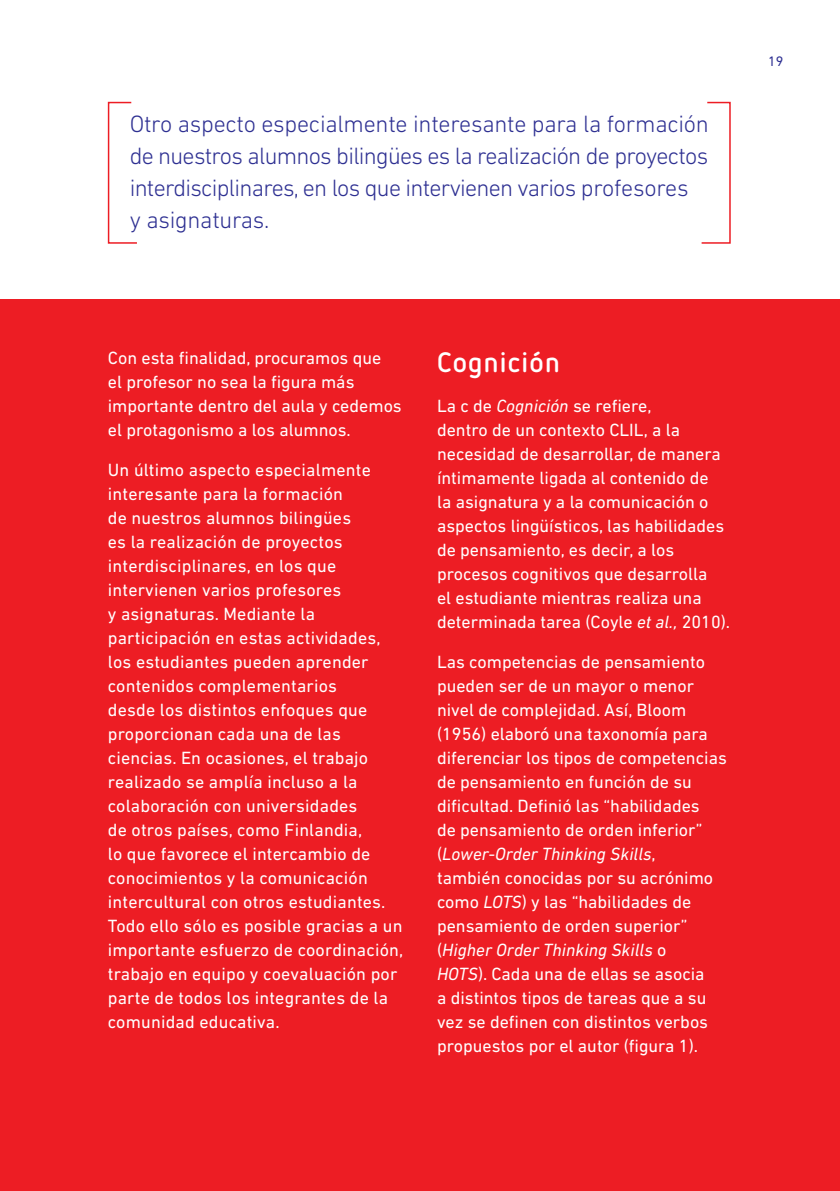
<style>
.page{position:relative;width:840px;height:1191px;background:#fff}
.page>*{position:absolute;margin:0;border:0;box-sizing:border-box;transform-origin:0 0}
.t1{font:700 28px "Netto OT";letter-spacing:.045em;color:#fff}
.t2{font:300 24px/32px "DIN Next LT Pro";letter-spacing:-.03em;color:#2e3092}
.t3{font:18px/24px "DIN Next LT Pro";color:#fff}
.t4{font:14px "DIN Next LT Pro";color:#2e3092}
.s1{font-style:italic}
</style>
<div class="page">
<div style="left:0;top:300px;width:839px;height:891px;background:#ed1d24"></div>
<svg style="left:107px;top:101px;width:30px;height:143px"></svg>
<svg style="left:701px;top:101px;width:30px;height:143px"></svg>
<h2 class="t2" style="left:130px;top:107px;width:580px">Otro aspecto especialmente interesante para la formación de nuestros alumnos bilingües es la realización de proyectos interdisciplinares, en los que intervienen varios profesores<br>y asignaturas.</h2>
<p class="t4" style="left:767px;top:53px;width:17px">19</p>
<p class="t3" style="left:108px;top:345px;width:295px">Con esta finalidad, procuramos que<br>el profesor no sea la figura más importante dentro del aula y cedemos el protagonismo a los alumnos.</p>
<p class="t3" style="left:108px;top:457px;width:297px">Un último aspecto especialmente interesante para la formación<br>de nuestros alumnos bilingües<br>es la realización de proyectos interdisciplinares, en los que intervienen varios profesores<br>y asignaturas. Mediante la participación en estas actividades, los estudiantes pueden aprender contenidos complementarios<br>desde los distintos enfoques que proporcionan cada una de las ciencias. En ocasiones, el trabajo realizado se amplía incluso a la colaboración con universidades<br>de otros países, como Finlandia,<br>lo que favorece el intercambio de conocimientos y la comunicación intercultural con otros estudiantes.<br>Todo ello sólo es posible gracias a un importante esfuerzo de coordinación, trabajo en equipo y coevaluación por parte de todos los integrantes de la comunidad educativa.</p>
<h1 class="t1" style="left:437px;top:344px;width:124px">Cognición</h1>
<p class="t3" style="left:437px;top:393px;width:294px">La c de <span class="s1">Cognición</span> se refiere,<br>dentro de un contexto CLIL, a la necesidad de desarrollar, de manera íntimamente ligada al contenido de<br>la asignatura y a la comunicación o aspectos lingüísticos, las habilidades de pensamiento, es decir, a los procesos cognitivos que desarrolla<br>el estudiante mientras realiza una determinada tarea (Coyle <span class="s1">et al.,</span> 2010).</p>
<p class="t3" style="left:437px;top:649px;width:291px">Las competencias de pensamiento pueden ser de un mayor o menor nivel de complejidad. Así, Bloom (1956) elaboró una taxonomía para diferenciar los tipos de competencias de pensamiento en función de su dificultad. Definió las “habilidades<br>de pensamiento de orden inferior” (<span class="s1">Lower-Order Thinking Skills</span>,<br>también conocidas por su acrónimo como <span class="s1">LOTS</span>) y las “habilidades de pensamiento de orden superior” (<span class="s1">Higher Order Thinking Skills</span> o<br><span class="s1">HOTS</span>). Cada una de ellas se asocia<br>a distintos tipos de tareas que a su vez se definen con distintos verbos propuestos por el autor (figura 1).</p>
</div>
